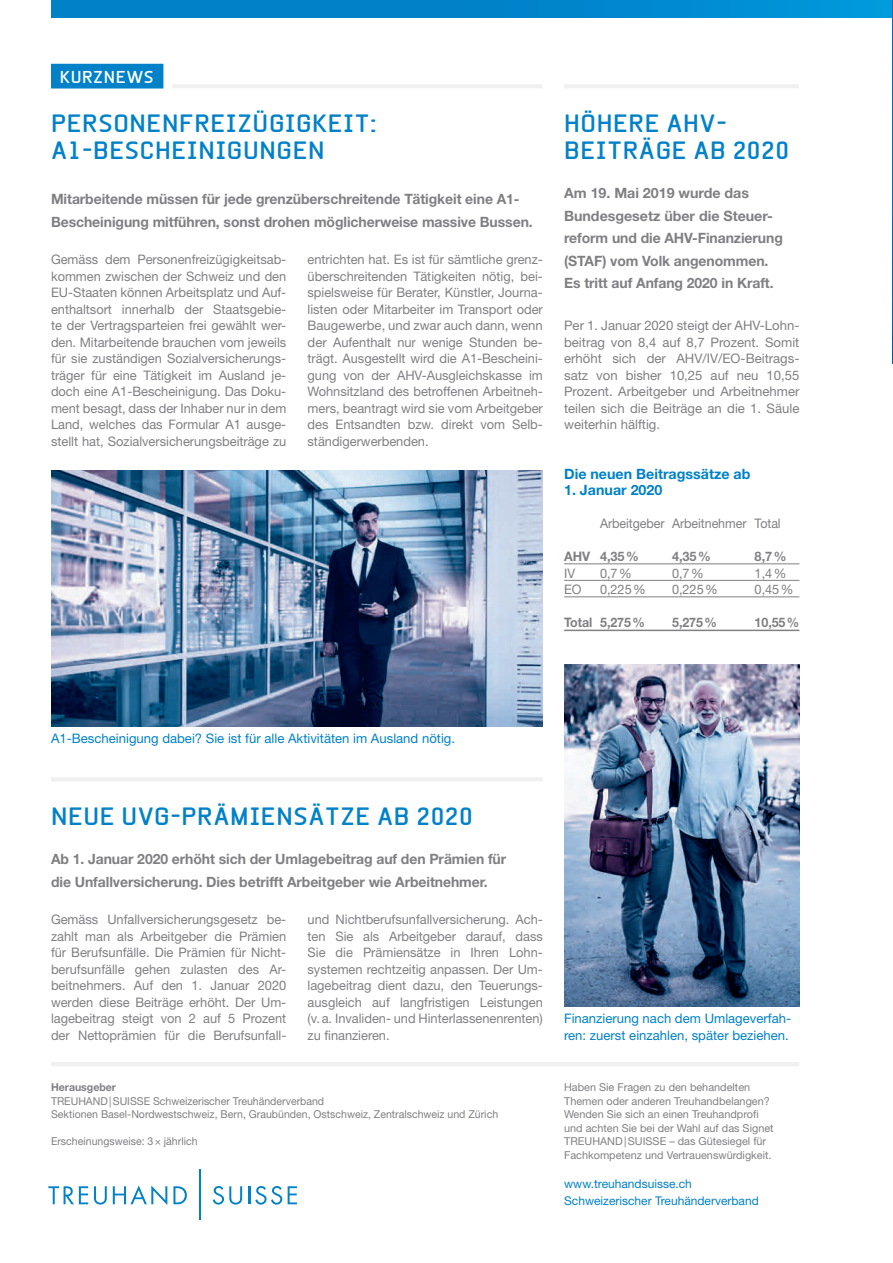
<style>
.page{position:relative;width:893px;height:1263px;background:#fff}
.page>*{position:absolute;margin:0;border:0;box-sizing:border-box;transform-origin:0 0}
.t1{font:700 24px/27px "Beta Sans";letter-spacing:.025em;color:#0081c8}
.t2{font:700 16.5px "Beta Sans";letter-spacing:.04em;color:#fff}
.t3{font:700 14.25px/22.5px "Helvetica Neue LT Std";letter-spacing:-.005em;color:#808083}
.t4{font:700 14.25px "Helvetica Neue LT Std";color:#0081c8}
.t5{font:13.2px/16.5px "Helvetica Neue LT Std";color:#808083;text-align:justify}
.t6{font:13.2px/16.5px "Helvetica Neue LT Std";color:#0081c8}
.t7{font:13.2px "Helvetica Neue LT Std";color:#808083;scale:.95 1}
.t8{font:700 13.2px "Helvetica Neue LT Std";letter-spacing:-.005em;color:#808083;scale:.95 1}
.t9{font:700 13.2px "Helvetica Neue LT Std";letter-spacing:-.005em;color:#808083}
.t10{font:12px/16.5px "Helvetica Neue LT Std";color:#0081c8}
.t11{font:10.8px/13.5px "Helvetica Neue LT Std";color:#808083}
.t12{font:700 10.8px "Helvetica Neue LT Std";color:#808083}
</style>
<div class="page">
<div style="left:51px;top:0;width:842px;height:17px;background:linear-gradient(to right,#007bc3,#0093d6)"></div>
<svg style="left:48px;top:1186px;width:40px;height:18px"></svg>
<svg style="left:94px;top:1186px;width:13px;height:18px"></svg>
<svg style="left:113px;top:1185px;width:54px;height:20px"></svg>
<svg style="left:173px;top:1186px;width:14px;height:18px"></svg>
<svg style="left:213px;top:1186px;width:29px;height:18px"></svg>
<svg style="left:248px;top:1186px;width:34px;height:18px"></svg>
<svg style="left:288px;top:1186px;width:9px;height:18px"></svg>
<hr style="left:199px;top:1169px;width:2px;height:51px;background:#0081c8">
<hr style="left:51px;top:1062px;width:748px;height:4px;background:#f0f0f1">
<div style="left:51px;top:64px;width:112px;height:25px;background:#0081c8"></div>
<hr style="left:172px;top:84px;width:370px;height:4px;background:#f0f0f1">
<hr style="left:51px;top:777px;width:492px;height:4px;background:#f0f0f1">
<hr style="left:564px;top:84px;width:235px;height:4px;background:#f0f0f1">
<hr style="left:564px;top:564px;width:235px;height:1px;background:#808083">
<hr style="left:564px;top:580px;width:235px;height:1px;background:#808083">
<hr style="left:564px;top:597px;width:235px;height:1px;background:#808083">
<hr style="left:564px;top:630px;width:235px;height:1px;background:#808083">
<img style="left:51px;top:471px;width:492px;height:255px">
<img style="left:564px;top:665px;width:235px;height:342px">
<img style="left:892px;top:1px;width:1px;height:362px">
<p class="t2" style="left:60px;top:67px;width:95px">KURZNEWS</p>
<h1 class="t1" style="left:51px;top:110px;width:327px">PERSONENFREIZÜGIGKEIT:<br>A1-BESCHEINIGUNGEN</h1>
<p class="t3" style="left:51px;top:187px;width:483px">Mitarbeitende müssen für jede grenzüberschreitende Tätigkeit eine A1-<br>Bescheinigung mitführen, sonst drohen möglicherweise massive Bussen.</p>
<p class="t5" style="left:51px;top:251px;width:237px">Gemäss dem Personenfreizügigkeitsab&shy;kommen zwischen der Schweiz und den EU-Staaten können Arbeitsplatz und Auf&shy;enthaltsort innerhalb der Staatsgebie&shy;te der Vertragsparteien frei gewählt wer&shy;den. Mitarbeitende brauchen vom jeweils für sie zuständigen Sozialversicherungs&shy;träger für eine Tätigkeit im Ausland je&shy;doch eine A1-Bescheinigung. Das Doku&shy;ment besagt, dass der Inhaber nur in dem Land, welches das Formular A1 ausge&shy;stellt hat, Sozialversicherungsbeiträge zu</p>
<p class="t5" style="left:308px;top:251px;width:237px">entrichten hat. Es ist für sämtliche grenz&shy;überschreitenden Tätigkeiten nötig, bei&shy;spielsweise für Berater, Künstler, Journa&shy;listen oder Mitarbeiter im Transport oder Baugewerbe, und zwar auch dann, wenn der Aufenthalt nur wenige Stunden be&shy;trägt. Ausgestellt wird die A1-Bescheini&shy;gung von der AHV-Ausgleichskasse im Wohnsitzland des betroffenen Arbeitneh&shy;mers, beantragt wird sie vom Arbeitgeber des Entsandten bzw. direkt vom Selb&shy;ständigerwerbenden.</p>
<h1 class="t1" style="left:564px;top:110px;width:227px">HÖHERE AHV-<br>BEITRÄGE AB 2020</h1>
<p class="t3" style="left:564px;top:181px;width:220px">Am 19. Mai 2019 wurde das<br>Bundesgesetz über die Steuer&shy;reform und die AHV-Finanzierung (STAF) vom Volk angenommen.<br>Es tritt auf Anfang 2020 in Kraft.</p>
<p class="t5" style="left:564px;top:317px;width:237px">Per 1. Januar 2020 steigt der AHV-Lohn&shy;beitrag von 8,4 auf 8,7 Prozent. Somit erhöht sich der AHV/IV/EO-Beitrags&shy;satz von bisher 10,25 auf neu 10,55<br>Prozent. Arbeitgeber und Arbeitnehmer teilen sich die Beiträge an die 1. Säule weiterhin hälftig.</p>
<p class="t4" style="left:564px;top:465px;width:188px">Die neuen Beitragssätze ab</p>
<p class="t4" style="left:564px;top:481px;width:100px">1. Januar 2020</p>
<p class="t7" style="left:600px;top:515px;width:192px">Arbeitgeber Arbeitnehmer Total</p>
<p class="t9" style="left:564px;top:548px;width:76px">AHV 4,35%</p>
<p class="t9" style="left:672px;top:548px;width:40px">4,35%</p>
<p class="t9" style="left:755px;top:548px;width:33px">8,7%</p>
<p class="t5" style="left:564px;top:564px;width:13px">IV</p>
<p class="t5" style="left:600px;top:564px;width:33px">0,7%</p>
<p class="t5" style="left:672px;top:564px;width:33px">0,7%</p>
<p class="t5" style="left:755px;top:564px;width:33px">1,4%</p>
<p class="t5" style="left:564px;top:581px;width:19px">EO</p>
<p class="t5" style="left:600px;top:581px;width:47px">0,225%</p>
<p class="t5" style="left:672px;top:581px;width:47px">0,225%</p>
<p class="t5" style="left:755px;top:581px;width:40px">0,45%</p>
<p class="t8" style="left:564px;top:614px;width:87px">Total 5,275%</p>
<p class="t8" style="left:672px;top:614px;width:49px">5,275%</p>
<p class="t8" style="left:755px;top:614px;width:49px">10,55%</p>
<p class="t6" style="left:51px;top:729px;width:406px">A1-Bescheinigung dabei? Sie ist für alle Aktivitäten im Ausland nötig.</p>
<h1 class="t1" style="left:51px;top:803px;width:423px">NEUE UVG-PRÄMIENSÄTZE AB 2020</h1>
<p class="t3" style="left:51px;top:847px;width:457px">Ab 1. Januar 2020 erhöht sich der Umlagebeitrag auf den Prämien für die Unfallversicherung. Dies betrifft Arbeitgeber wie Arbeitnehmer.</p>
<p class="t5" style="left:51px;top:911px;width:237px">Gemäss Unfallversicherungsgesetz be&shy;zahlt man als Arbeitgeber die Prämien für Berufsunfälle. Die Prämien für Nicht&shy;berufsunfälle gehen zulasten des Ar&shy;beitnehmers. Auf den 1. Januar 2020 werden diese Beiträge erhöht. Der Um&shy;lagebeitrag steigt von 2 auf 5 Prozent der Nettoprämien für die Berufsunfall-</p>
<p class="t5" style="left:308px;top:911px;width:237px">und Nichtberufsunfallversicherung. Ach&shy;ten Sie als Arbeitgeber darauf, dass Sie die Prämiensätze in Ihren Lohn&shy;systemen rechtzeitig anpassen. Der Um&shy;lagebeitrag dient dazu, den Teuerungs&shy;ausgleich auf langfristigen Leistungen (v. a. Invaliden- und Hinterlassenenrenten) zu finanzieren.</p>
<p class="t12" style="left:51px;top:1081px;width:67px">Herausgeber</p>
<p class="t11" style="left:51px;top:1094px;width:449px">TREUHAND|SUISSE Schweizerischer Treuhänderverband<br>Sektionen Basel-Nordwestschweiz, Bern, Graubünden, Ostschweiz, Zentralschweiz und Zürich</p>
<p class="t11" style="left:51px;top:1134px;width:148px">Erscheinungsweise: 3× jährlich</p>
<p class="t6" style="left:564px;top:1010px;width:229px">Finanzierung nach dem Umlageverfah&shy;ren: zuerst einzahlen, später beziehen.</p>
<p class="t11" style="left:564px;top:1080px;width:211px">Haben Sie Fragen zu den behandelten Themen oder anderen Treuhandbelangen?<br>Wenden Sie sich an einen Treuhandprofi und achten Sie bei der Wahl auf das Signet TREUHAND|SUISSE – das Gütesiegel für Fachkompetenz und Vertrauenswürdigkeit.</p>
<p class="t10" style="left:564px;top:1175px;width:196px">www.treuhandsuisse.ch<br>Schweizerischer Treuhänderverband</p>
</div>
